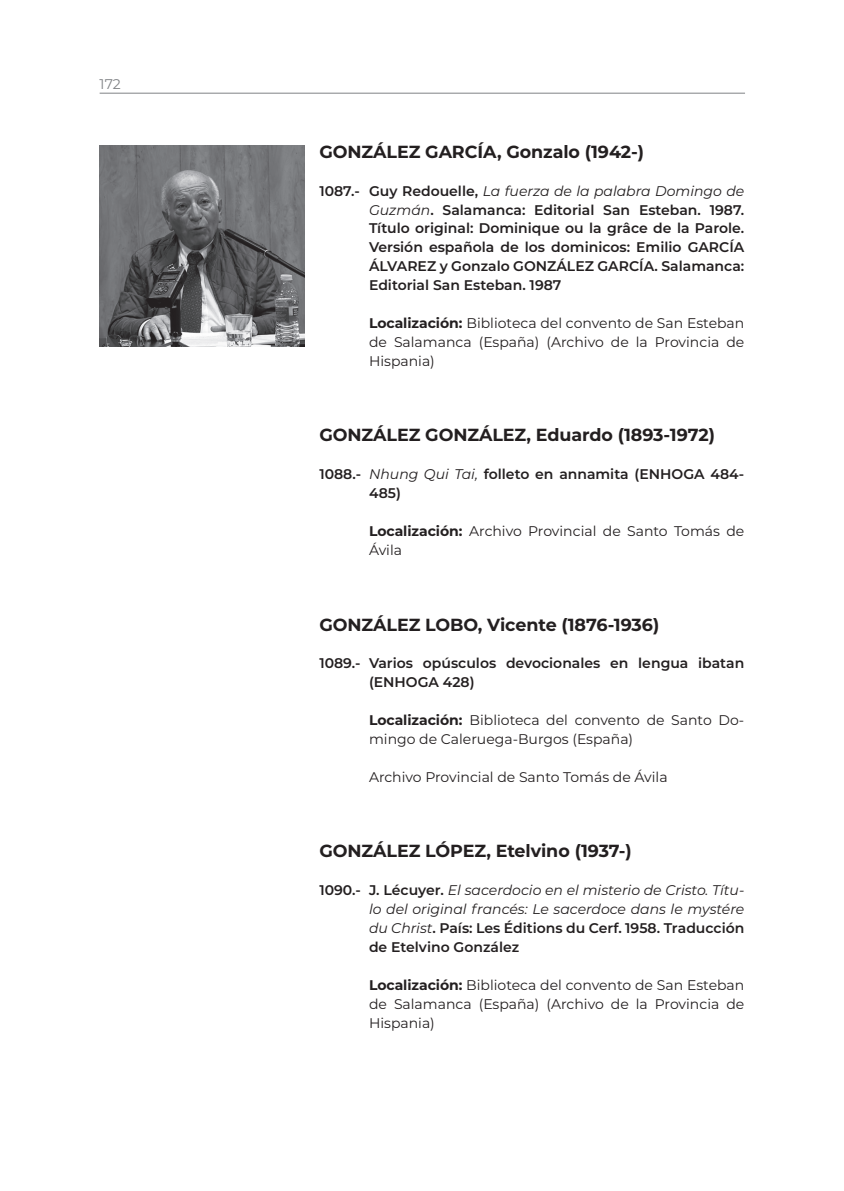
<style>
.page{position:relative;width:844px;height:1191px;background:#fff}
.page>*{position:absolute;margin:0;border:0;box-sizing:border-box;transform-origin:0 0}
.t1{font:700 17.5px "Montserrat";letter-spacing:-.005em;color:#231f20}
.t2{font:14px/18.9px "Montserrat";color:#231f20;text-align:justify}
.t3{font:600 14px/18.9px "Montserrat";color:#231f20}
.t4{font:italic 14px/18.9px "Montserrat";color:#231f20;text-align:justify}
.t5{font:14px "Montserrat";color:#808285}
.s1{font-weight:400;font-style:italic}
.s2{font-weight:700}
.s3{font-weight:600;font-style:normal}
</style>
<div class="page">
<hr style="left:100px;top:93px;width:644px;height:1px;background:#808285">
<img style="left:100px;top:146px;width:204px;height:201px">
<p class="t5" style="left:100px;top:75px;width:23px">172</p>
<p class="t1" style="left:319px;top:139px;width:326px">GONZÁLEZ GARCÍA, Gonzalo (1942-)</p>
<p class="t3" style="left:369px;top:181px;width:377px;text-align:justify;text-indent:-50px">1087.- Guy Redouelle, <span class="s1">La fuerza de la palabra Domingo de Guzmán</span>. Salamanca: Editorial San Esteban. 1987.<br>Título original: Dominique ou la grâce de la Parole.<br>Versión española de los dominicos: Emilio GARCÍA ÁLVAREZ y Gonzalo GONZÁLEZ GARCÍA. Salamanca:<br>Editorial San Esteban. 1987</p>
<p class="t2" style="left:369px;top:313px;width:377px"><span class="s2">Localización:</span> Biblioteca del convento de San Esteban de Salamanca (España) (Archivo de la Provincia de Hispania)</p>
<p class="t1" style="left:319px;top:422px;width:397px">GONZÁLEZ GONZÁLEZ, Eduardo (1893-1972)</p>
<p class="t3" style="left:369px;top:464px;width:377px;text-indent:-50px">1088.- <span class="s1">Nhung Qui Tai,</span> folleto en annamita (ENHOGA 484-<br>485)</p>
<p class="t2" style="left:369px;top:521px;width:376px"><span class="s2">Localización:</span> Archivo Provincial de Santo Tomás de<br>Ávila</p>
<p class="t1" style="left:319px;top:611px;width:341px">GONZÁLEZ LOBO, Vicente (1876-1936)</p>
<p class="t3" style="left:369px;top:653px;width:377px;text-indent:-50px">1089.- Varios opúsculos devocionales en lengua ibatan (ENHOGA 428)</p>
<p class="t2" style="left:369px;top:710px;width:377px"><span class="s2">Localización:</span> Biblioteca del convento de Santo Do&shy;mingo de Caleruega-Burgos (España)</p>
<p class="t2" style="left:369px;top:767px;width:300px">Archivo Provincial de Santo Tomás de Ávila</p>
<p class="t1" style="left:319px;top:838px;width:314px">GONZÁLEZ LÓPEZ, Etelvino (1937-)</p>
<p class="t4" style="left:369px;top:880px;width:377px;text-indent:-50px"><span class="s3">1090.- J. Lécuyer.</span> El sacerdocio en el misterio de Cristo. Títu&shy;lo del original francés: Le sacerdoce dans le mystére du Christ<span class="s3">. País: Les Éditions du Cerf. 1958. Traducción de Etelvino González</span></p>
<p class="t2" style="left:369px;top:974px;width:377px"><span class="s2">Localización:</span> Biblioteca del convento de San Esteban de Salamanca (España) (Archivo de la Provincia de Hispania)</p>
</div>
